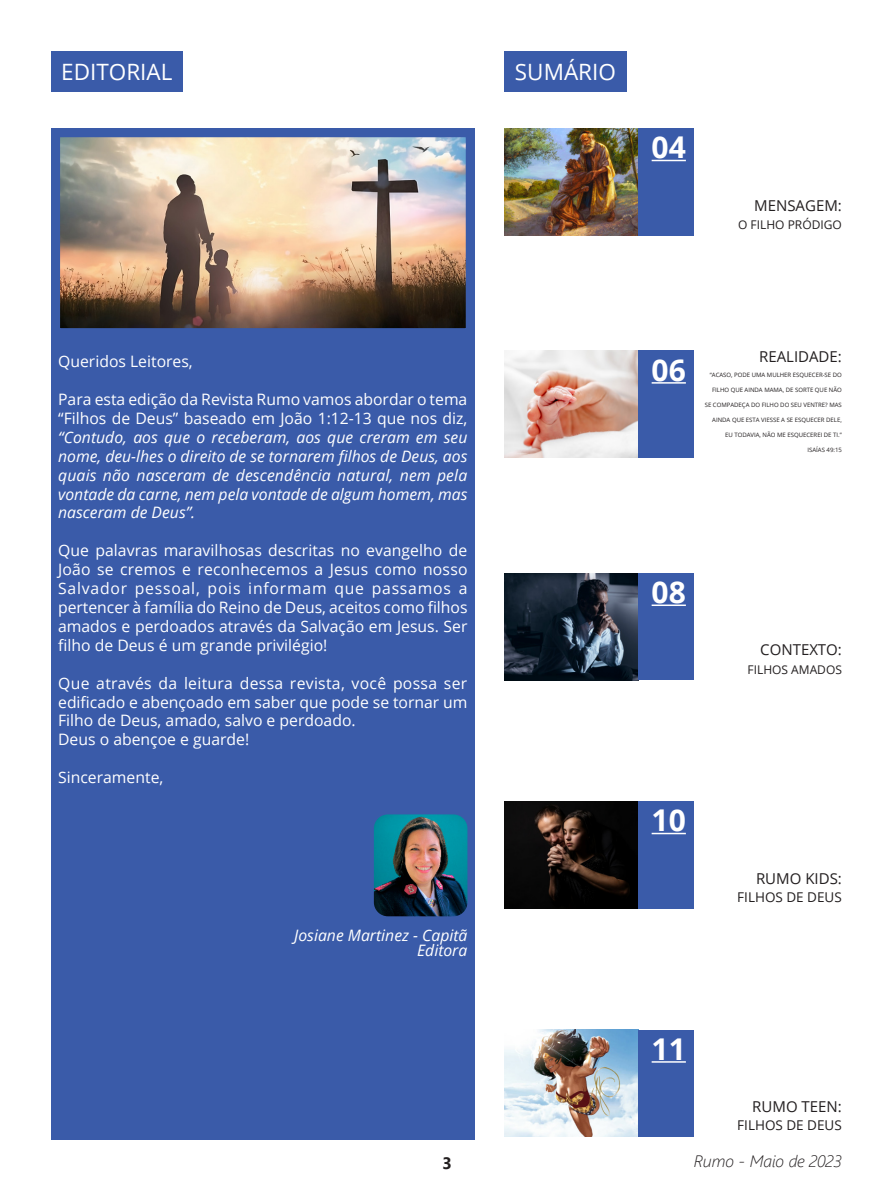
<style>
.page{position:relative;width:893px;height:1191px;background:#fff}
.page>*{position:absolute;margin:0;border:0;box-sizing:border-box;transform-origin:0 0}
._2016_texto{font:700 30px "Open Sans";color:#fff}
._2016_texto-2{font:22.5px "Open Sans";color:#fff}
.t1{font:italic 300 16.5px "Segoe UI";color:#231f20}
.t2{font:700 16.5px "Segoe UI";color:#231f20}
._2016_texto-3{font:15.75px/18.9px "Open Sans";color:#fff;text-align:justify}
._2016_texto-4{font:italic 15.75px/18.9px "Open Sans";color:#fff;text-align:justify}
._2016_texto-5{font:15px "Open Sans";color:#231f20}
._2016_texto-6{font:13.5px "Open Sans";color:#231f20}
._2016_texto-7{font:12px "Open Sans";color:#231f20}
._2016_texto-8{font:6px "Open Sans";color:#231f20}
.s1{font-style:normal}
</style>
<div class="page">
<div style="left:51px;top:128px;width:424px;height:1012px;background:#3a5ba9"></div>
<img style="left:504px;top:128px;width:135px;height:107px">
<img style="left:61px;top:138px;width:404px;height:189px">
<div style="left:51px;top:128px;width:424px;height:209px;border:9px solid #3a5ba9"></div>
<img style="left:504px;top:350px;width:135px;height:108px">
<img style="left:504px;top:801px;width:135px;height:107px">
<img style="left:504px;top:573px;width:134px;height:107px">
<img style="left:504px;top:1029px;width:134px;height:107px">
<img style="left:374px;top:814px;width:93px;height:102px">
<div style="left:51px;top:51px;width:132px;height:41px;background:#3a5ba9"></div>
<div style="left:504px;top:51px;width:123px;height:41px;background:#3a5ba9"></div>
<div style="left:639px;top:128px;width:55px;height:107px;background:#3a5ba9"></div>
<div style="left:639px;top:350px;width:55px;height:108px;background:#3a5ba9"></div>
<div style="left:639px;top:801px;width:55px;height:107px;background:#3a5ba9"></div>
<div style="left:638px;top:573px;width:56px;height:107px;background:#3a5ba9"></div>
<div style="left:638px;top:1029px;width:56px;height:107px;background:#3a5ba9"></div>
<hr style="left:652px;top:160px;width:34px;height:1px;background:#fff">
<hr style="left:652px;top:382px;width:34px;height:1px;background:#fff">
<hr style="left:652px;top:604px;width:34px;height:2px;background:#fff">
<hr style="left:652px;top:832px;width:34px;height:2px;background:#fff">
<hr style="left:652px;top:1061px;width:34px;height:1px;background:#fff">
<p class="_2016_texto-2" style="left:61px;top:56px;width:113px">EDITORIAL</p>
<p class="_2016_texto-3" style="left:58px;top:352px;width:136px">Queridos Leitores,</p>
<p class="_2016_texto-4" style="left:58px;top:389px;width:411px"><span class="s1">Para esta edição da Revista Rumo vamos abordar o tema “Filhos de Deus” baseado em João 1:12-13 que nos diz, </span>“Contudo, aos que o receberam, aos que creram em seu nome, deu-lhes o direito de se tornarem filhos de Deus, aos quais não nasceram de descendência natural, nem pela vontade da carne, nem pela vontade de algum homem, mas nasceram de Deus”.</p>
<p class="_2016_texto-3" style="left:58px;top:541px;width:411px">Que palavras maravilhosas descritas no evangelho de João se cremos e reconhecemos a Jesus como nosso Salvador pessoal, pois informam que passamos a pertencer à família do Reino de Deus, aceitos como filhos amados e perdoados através da Salvação em Jesus. Ser filho de Deus é um grande privilégio!</p>
<p class="_2016_texto-3" style="left:58px;top:673px;width:411px">Que através da leitura dessa revista, você possa ser edificado e abençoado em saber que pode se tornar um Filho de Deus, amado, salvo e perdoado.</p>
<p class="_2016_texto-3" style="left:58px;top:730px;width:193px">Deus o abençoe e guarde!</p>
<p class="_2016_texto-3" style="left:58px;top:767px;width:107px">Sinceramente,</p>
<p class="_2016_texto-4" style="left:294px;top:925px;width:175px">Josiane Martinez - Capitã</p>
<p class="_2016_texto-4" style="left:417px;top:940px;width:52px">Editora</p>
<p class="_2016_texto-2" style="left:515px;top:56px;width:103px">SUMÁRIO</p>
<p class="_2016_texto" style="left:652px;top:126px;width:36px">04</p>
<p class="_2016_texto-5" style="left:754px;top:195px;width:89px">MENSAGEM:</p>
<p class="_2016_texto-7" style="left:738px;top:217px;width:105px">O FILHO PRÓDIGO</p>
<p class="_2016_texto" style="left:652px;top:348px;width:36px">06</p>
<p class="_2016_texto-5" style="left:759px;top:346px;width:84px">REALIDADE:</p>
<p class="_2016_texto-8" style="left:710px;top:370px;width:134px">“ACASO, PODE UMA MULHER ESQUECER-SE DO</p>
<p class="_2016_texto-8" style="left:712px;top:385px;width:131px">FILHO QUE AINDA MAMA, DE SORTE QUE NÃO</p>
<p class="_2016_texto-8" style="left:705px;top:400px;width:139px">SE COMPADEÇA DO FILHO DO SEU VENTRE? MAS</p>
<p class="_2016_texto-8" style="left:712px;top:415px;width:131px">AINDA QUE ESTA VIESSE A SE ESQUECER DELE,</p>
<p class="_2016_texto-8" style="left:725px;top:430px;width:118px">EU TODAVIA, NÃO ME ESQUECEREI DE TI.”</p>
<p class="_2016_texto-8" style="left:807px;top:445px;width:36px">ISAÍAS 49:15</p>
<p class="_2016_texto" style="left:652px;top:571px;width:36px">08</p>
<p class="_2016_texto-5" style="left:760px;top:639px;width:83px">CONTEXTO:</p>
<p class="_2016_texto-7" style="left:748px;top:661px;width:96px">FILHOS AMADOS</p>
<p class="_2016_texto" style="left:652px;top:799px;width:36px">10</p>
<p class="_2016_texto-5" style="left:756px;top:868px;width:87px">RUMO KIDS:</p>
<p class="_2016_texto-6" style="left:737px;top:888px;width:106px">FILHOS DE DEUS</p>
<p class="_2016_texto" style="left:652px;top:1027px;width:36px">11</p>
<p class="_2016_texto-5" style="left:752px;top:1096px;width:91px">RUMO TEEN:</p>
<p class="_2016_texto-6" style="left:737px;top:1116px;width:106px">FILHOS DE DEUS</p>
<p class="t2" style="left:442px;top:1147px;width:11px">3</p>
<p class="t1" style="left:694px;top:1145px;width:150px">Rumo - Maio de 2023</p>
</div>
